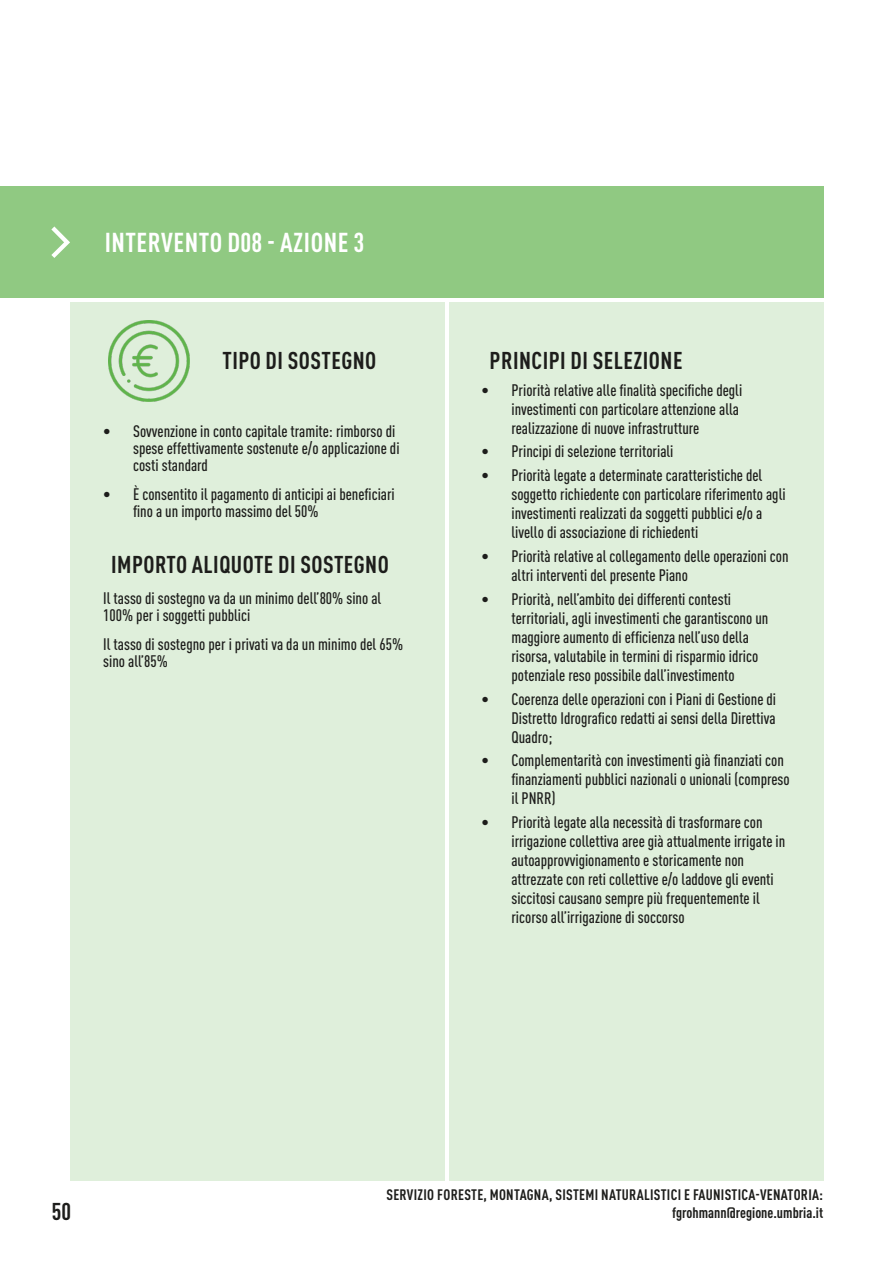
<style>
.page{position:relative;width:893px;height:1263px;background:#fff}
.page>*{position:absolute;margin:0;border:0;box-sizing:border-box;transform-origin:0 0}
.t1{font:700 condensed 27px "DIN Pro";letter-spacing:.02em;color:#fff}
.t2{font:700 condensed 24px "DIN Pro";letter-spacing:.02em;color:#1d1d1b}
.t3{font:500 condensed 16.5px/19px "DIN Pro";color:#1d1d1b}
.t4{font:700 condensed 15px/17.4px "DIN Pro";letter-spacing:.02em;color:#1d1d1b;text-align:right}
</style>
<div class="page">
<div style="left:449px;top:303px;width:374px;height:878px;background:#dfefdb"></div>
<div style="left:71px;top:303px;width:374px;height:878px;background:#dfefdb"></div>
<img style="left:108px;top:320px;width:82px;height:82px">
<div style="left:0;top:186px;width:823px;height:112px;background:#90c982"></div>
<svg style="left:51px;top:226px;width:19px;height:32px"></svg>
<h1 class="t1" style="left:105px;top:233px;width:261px">INTERVENTO D08 - AZIONE 3</h1>
<h2 class="t2" style="left:222px;top:352px;width:155px">TIPO DI SOSTEGNO</h2>
<p class="t3" style="left:133px;top:424px;width:268px;line-height:17px;text-indent:-30px">• Sovvenzione in conto capitale tramite: rimborso di spese effettivamente sostenute e/o applicazione di costi standard</p>
<p class="t3" style="left:133px;top:487px;width:263px;line-height:17px;text-indent:-30px">• È consentito il pagamento di anticipi ai beneficiari fino a un importo massimo del 50%</p>
<h2 class="t2" style="left:111px;top:556px;width:279px">IMPORTO ALIQUOTE DI SOSTEGNO</h2>
<p class="t3" style="left:103px;top:591px;width:280px;line-height:17px">Il tasso di sostegno va da un minimo dell’80% sino al<br>100% per i soggetti pubblici</p>
<p class="t3" style="left:103px;top:637px;width:301px;line-height:17px">Il tasso di sostegno per i privati va da un minimo del 65% sino all’85%</p>
<h2 class="t2" style="left:490px;top:352px;width:194px">PRINCIPI DI SELEZIONE</h2>
<p class="t3" style="left:511px;top:382px;width:232px;text-indent:-30px">• Priorità relative alle finalità specifiche degli investimenti con particolare attenzione alla realizzazione di nuove infrastrutture</p>
<p class="t3" style="left:482px;top:444px;width:193px">• Principi di selezione territoriali</p>
<p class="t3" style="left:511px;top:467px;width:276px;text-indent:-30px">• Priorità legate a determinate caratteristiche del soggetto richiedente con particolare riferimento agli investimenti realizzati da soggetti pubblici e/o a livello di associazione di richiedenti</p>
<p class="t3" style="left:511px;top:548px;width:279px;text-indent:-30px">• Priorità relative al collegamento delle operazioni con altri interventi del presente Piano</p>
<p class="t3" style="left:511px;top:591px;width:258px;text-indent:-30px">• Priorità, nell’ambito dei differenti contesti territoriali, agli investimenti che garantiscono un maggiore aumento di efficienza nell’uso della risorsa, valutabile in termini di risparmio idrico potenziale reso possibile dall’investimento</p>
<p class="t3" style="left:511px;top:691px;width:266px;text-align:justify;text-indent:-30px">• Coerenza delle operazioni con i Piani di Gestione di Distretto Idrografico redatti ai sensi della Direttiva Quadro;</p>
<p class="t3" style="left:511px;top:752px;width:280px;text-indent:-30px">• Complementarità con investimenti già finanziati con finanziamenti pubblici nazionali o unionali (compreso il PNRR)</p>
<p class="t3" style="left:511px;top:814px;width:275px;text-indent:-30px">• Priorità legate alla necessità di trasformare con irrigazione collettiva aree già attualmente irrigate in autoapprovvigionamento e storicamente non attrezzate con reti collettive e/o laddove gli eventi siccitosi causano sempre più frequentemente il ricorso all’irrigazione di soccorso</p>
<h2 class="t2" style="left:52px;top:1203px;width:21px">50</h2>
<p class="t4" style="left:386px;top:1187px;width:438px">SERVIZIO FORESTE, MONTAGNA, SISTEMI NATURALISTICI E FAUNISTICA-VENATORIA: fgrohmann@regione.umbria.it</p>
</div>
